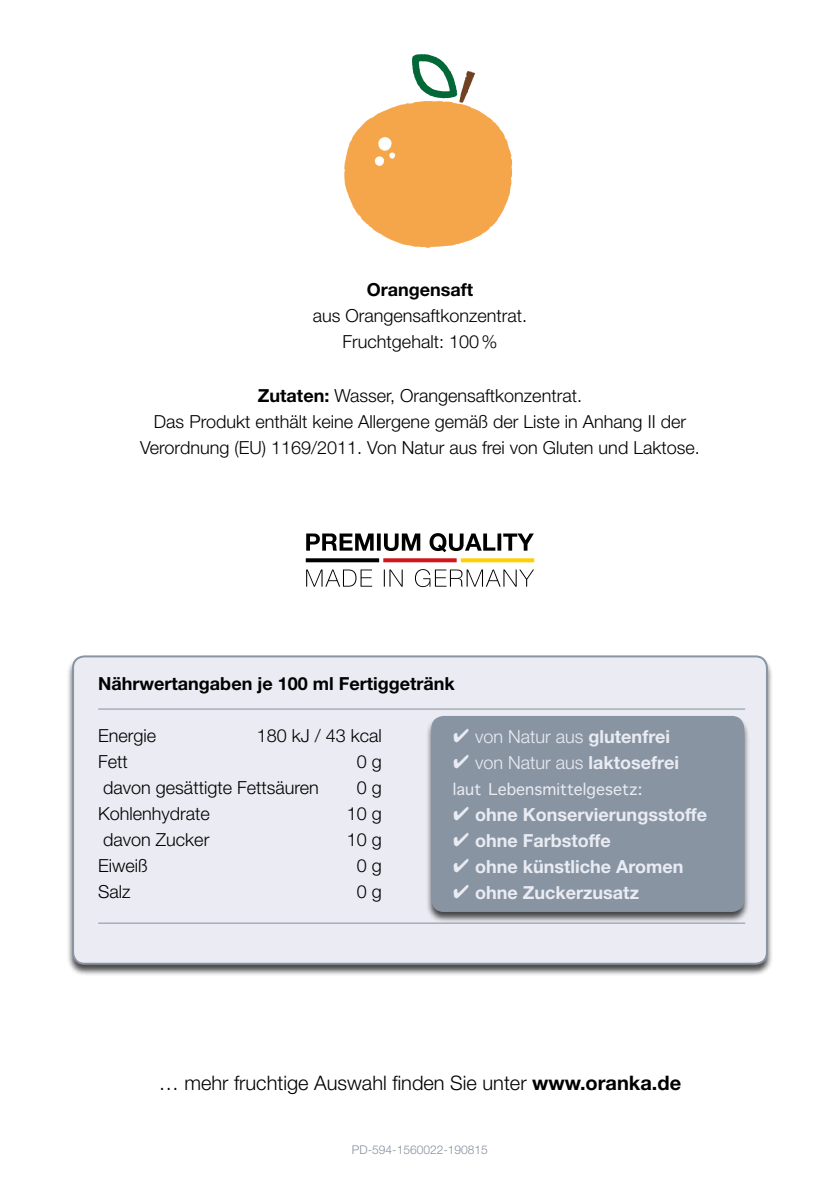
<style>
.page{position:relative;width:840px;height:1191px;background:#fff}
.page>*{position:absolute;margin:0;border:0;box-sizing:border-box;transform-origin:0 0}
.t1{font:22px "Apple Symbols";color:#eaecf3}
.t2{font:300 20px "Helvetica Neue LT Pro";color:#000}
.t3{font:300 18px/26px "Helvetica Neue LT Pro";color:#000;text-align:center}
.t4{font:700 18px/26px "Helvetica Neue LT Pro";color:#eaecf3}
.t5{font:700 18px "Helvetica Neue LT Pro";color:#000}
.t6{font:300 18px/26px "Helvetica Neue LT Pro";color:#eaecf3}
.t7{font:300 12px "Helvetica Neue LT Pro";color:#84909f}
.s1{font-weight:700}
</style>
<div class="page">
<div style="left:66px;top:655px;width:707px;height:321px;background:#000;opacity:.75"></div>
<div style="left:73px;top:656px;width:693px;height:307px;background:#eaecf3;border-radius:11px"></div>
<div style="left:72px;top:655px;width:695px;height:309px;border:2px solid #84909f;border-radius:11px"></div>
<svg style="left:306px;top:569px;width:227px;height:18px"></svg>
<svg style="left:306px;top:533px;width:227px;height:19px"></svg>
<svg style="left:305px;top:558px;width:74px;height:4px"></svg>
<svg style="left:383px;top:558px;width:73px;height:4px"></svg>
<svg style="left:460px;top:558px;width:74px;height:4px"></svg>
<hr style="left:98px;top:708px;width:646px;height:1px;background:#84909f">
<hr style="left:98px;top:922px;width:646px;height:1px;background:#84909f">
<svg style="left:344px;top:54px;width:168px;height:194px"></svg>
<div style="left:425px;top:715px;width:325px;height:208px;background:#000;opacity:.75"></div>
<div style="left:432px;top:717px;width:310px;height:194px;background:#84909f;border-radius:11px"></div>
<div style="left:431px;top:716px;width:312px;height:196px;border:2px solid #84909f;border-radius:11px"></div>
<p class="t5" style="left:366px;top:278px;width:108px">Orangensaft</p>
<p class="t3" style="left:312px;top:302px;width:216px">aus Orangensaftkonzentrat.<br>Fruchtgehalt: 100%</p>
<p class="t3" style="left:140px;top:382px;width:560px"><span class="s1">Zutaten:</span> Wasser, Orangensaftkonzentrat.<br>Das Produkt enthält keine Allergene gemäß der Liste in Anhang II der<br>Verordnung (EU) 1169/2011. Von Natur aus frei von Gluten und Laktose.</p>
<p class="t5" style="left:98px;top:672px;width:358px">Nährwertangaben je 100 ml Fertiggetränk</p>
<p class="t3" style="left:98px;top:722px;width:60px">Energie</p>
<p class="t3" style="left:256px;top:722px;width:127px">180 kJ / 43 kcal</p>
<p class="t3" style="left:98px;top:748px;width:31px">Fett</p>
<p class="t3" style="left:357px;top:748px;width:27px">0 g</p>
<p class="t3" style="left:103px;top:774px;width:217px">davon gesättigte Fettsäuren</p>
<p class="t3" style="left:357px;top:774px;width:27px">0 g</p>
<p class="t3" style="left:98px;top:799px;width:113px">Kohlenhydrate</p>
<p class="t3" style="left:347px;top:799px;width:37px">10 g</p>
<p class="t3" style="left:103px;top:825px;width:108px">davon Zucker</p>
<p class="t3" style="left:347px;top:825px;width:37px">10 g</p>
<p class="t3" style="left:98px;top:851px;width:51px">Eiweiß</p>
<p class="t3" style="left:357px;top:851px;width:27px">0 g</p>
<p class="t3" style="left:98px;top:877px;width:34px">Salz</p>
<p class="t3" style="left:357px;top:877px;width:27px">0 g</p>
<p class="t6" style="left:475px;top:723px;width:205px">von Natur aus <span class="s1">glutenfrei </span>von Natur aus <span class="s1">laktosefrei</span></p>
<p class="t1" style="left:452px;top:773px;width:30px">● ◆▼</p>
<p class="t1" style="left:525px;top:773px;width:105px">■▲ ▼▼● ▲▼</p>
<p class="t4" style="left:475px;top:800px;width:233px">ohne Konservierungsstoffe ohne Farbstoffe<br>ohne künstliche Aromen ohne Zuckerzusatz</p>
<p class="t2" style="left:159px;top:1071px;width:523px">… mehr fruchtige Auswahl finden Sie unter <span class="s1">www.oranka.de</span></p>
<p class="t7" style="left:352px;top:1142px;width:137px">PD-594-1560022-190815</p>
</div>
